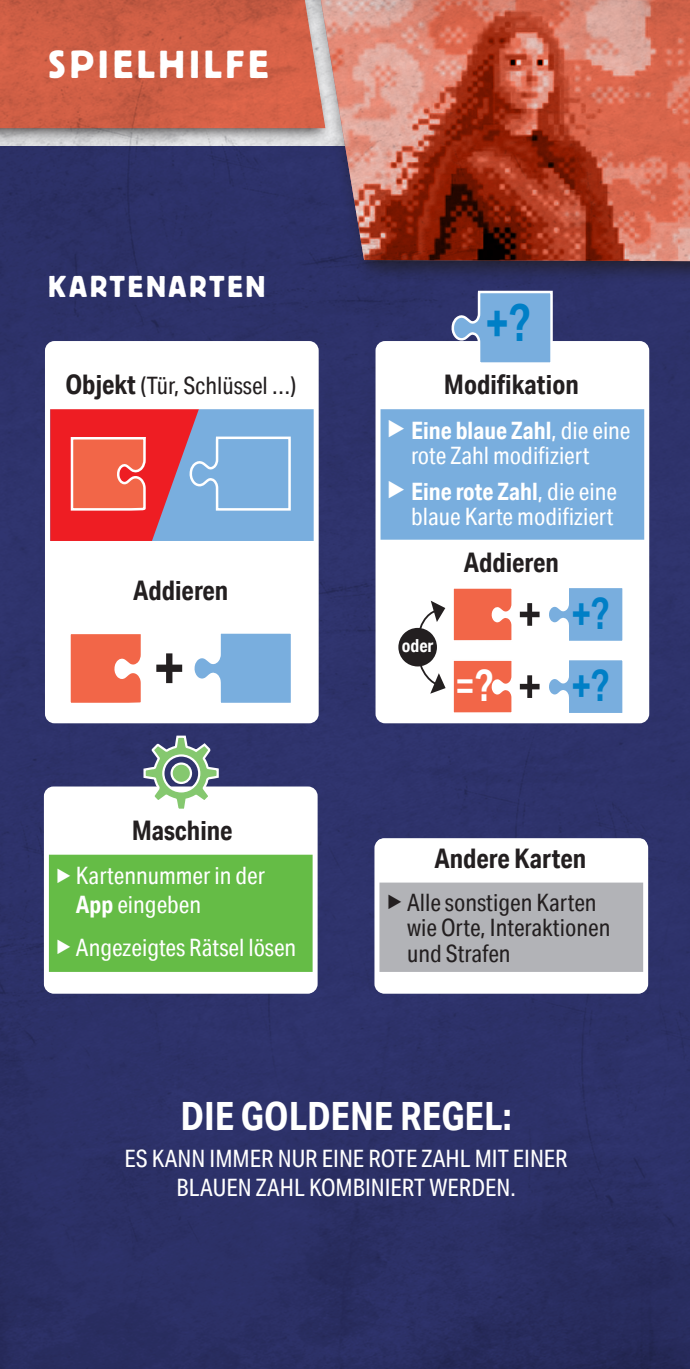
<style>
.page{position:relative;width:690px;height:1369px;background:#fff}
.page>*{position:absolute;margin:0;border:0;box-sizing:border-box;transform-origin:0 0}
.t1{font:700 51px "Aktiv Grotesk";color:#007fc6;scale:.8 1}
.t2{font:700 43.2px/72.3px "Aktiv Grotesk";color:#007fc6;scale:.8 1}
.t3{font:500 43.2px "Aktiv Grotesk";color:#fff;scale:.8 1}
.t4{font:700 39px "Aktiv Grotesk Cd";color:#fff}
.t5{font:39px "Block BE";letter-spacing:.12em;color:#fff}
.t6{font:30px "Block BE";letter-spacing:.1em;color:#fff}
.t7{font:700 27px "Aktiv Grotesk Cd";color:#231f20}
.t8{font:24px/28.8px "Aktiv Grotesk Cd";color:#fff}
.t9{font:24px/25.5px "Aktiv Grotesk Cd";color:#231f20}
.t10{font:700 18px "Aktiv Grotesk Cd";color:#fff}
.s1{font-weight:700;font-size:27px}
.s2{font-weight:700}
</style>
<div class="page">
<img style="left:0;top:0;width:690px;height:1369px">
<div style="left:378px;top:403px;width:269px;height:147px;background:#79aede"></div>
<svg style="left:51px;top:548px;width:262px;height:169px"></svg>
<svg style="left:381px;top:540px;width:262px;height:177px"></svg>
<div style="left:45px;top:341px;width:274px;height:382px;border:5px solid #fff;border-radius:7px"></div>
<div style="left:375px;top:341px;width:274px;height:382px;border:5px solid #fff;border-radius:7px"></div>
<svg style="left:398px;top:601px;width:47px;height:93px"></svg>
<svg style="left:47px;top:344px;width:270px;height:204px"></svg>
<svg style="left:190px;top:630px;width:104px;height:77px"></svg>
<svg style="left:67px;top:630px;width:78px;height:77px"></svg>
<svg style="left:156px;top:653px;width:26px;height:30px"></svg>
<svg style="left:545px;top:585px;width:80px;height:59px"></svg>
<svg style="left:520px;top:603px;width:19px;height:23px"></svg>
<svg style="left:451px;top:586px;width:63px;height:57px"></svg>
<svg style="left:545px;top:658px;width:80px;height:58px"></svg>
<svg style="left:520px;top:675px;width:19px;height:23px"></svg>
<svg style="left:451px;top:658px;width:63px;height:57px"></svg>
<div style="left:377px;top:862px;width:268px;height:113px;background:#b2b3b7"></div>
<div style="left:377px;top:838px;width:269px;height:45px;background:#fff"></div>
<div style="left:374px;top:838px;width:274px;height:155px;border:5px solid #fff;border-radius:7px"></div>
<svg style="left:377px;top:972px;width:268px;height:21px"></svg>
<div style="left:47px;top:846px;width:268px;height:135px;background:#65bc46"></div>
<div style="left:46px;top:972px;width:269px;height:21px;background:#fff"></div>
<div style="left:44px;top:787px;width:274px;height:206px;border:5px solid #fff;border-radius:7px"></div>
<svg style="left:46px;top:734px;width:270px;height:121px"></svg>
<svg style="left:172px;top:764px;width:19px;height:19px"></svg>
<div style="left:170px;top:762px;width:22px;height:22px;border:2px solid #fff;border-radius:50%"></div>
<svg style="left:378px;top:290px;width:269px;height:119px"></svg>
<svg style="left:0;top:0;width:8px;height:3px"></svg>
<svg style="left:0;top:1359px;width:8px;height:10px"></svg>
<svg style="left:684px;top:0;width:6px;height:3px"></svg>
<svg style="left:684px;top:1359px;width:6px;height:10px"></svg>
<h3 class="t5" style="left:48px;top:43px;width:221px">SPIELHILFE</h3>
<p class="t6" style="left:48px;top:270px;width:218px">KARTENARTEN</p>
<h1 class="t1" style="left:485px;top:294px;width:58px">+?</h1>
<p class="t9" style="left:65px;top:373px;width:232px"><span class="s1">Objekt</span> (Tür, Schlüssel …)</p>
<p class="t7" style="left:444px;top:368px;width:137px">Modifikation</p>
<p class="t8" style="left:411px;top:417px;width:221px;line-height:25.5px;text-indent:-24px">◆ <span class="s2">Eine blaue Zahl</span>, die eine rote Zahl modifiziert</p>
<p class="t8" style="left:387px;top:478px;width:231px;line-height:25.5px;text-align:right">◆ <span class="s2">Eine rote Zahl</span>, die eine blaue Karte modifiziert</p>
<p class="t7" style="left:133px;top:574px;width:96px">Addieren</p>
<p class="t7" style="left:132px;top:813px;width:102px">Maschine</p>
<p class="t8" style="left:76px;top:861px;width:191px;text-indent:-20px">◆ Kartennummer in der<br><span class="s2">App</span> eingeben</p>
<p class="t8" style="left:56px;top:933px;width:242px">◆ Angezeigtes Rätsel lösen</p>
<p class="t10" style="left:402px;top:635px;width:33px">oder</p>
<p class="t7" style="left:464px;top:546px;width:96px">Addieren</p>
<h2 class="t3" style="left:455px;top:661px;width:49px">=<span class="s2">?</span></h2>
<h2 class="t2" style="left:571px;top:578px;width:49px">+? +?</h2>
<p class="t7" style="left:434px;top:841px;width:153px">Andere Karten</p>
<p class="t9" style="left:407px;top:889px;width:205px;text-indent:-20px">◆ Alle sonstigen Karten wie Orte, Interaktionen und Strafen</p>
<h3 class="t4" style="left:181px;top:1092px;width:333px">DIE GOLDENE REGEL:</h3>
<p class="t8" style="left:125px;top:1144px;width:445px;text-align:center">ES KANN IMMER NUR EINE ROTE ZAHL MIT EINER<br>BLAUEN ZAHL KOMBINIERT WERDEN.</p>
</div>
